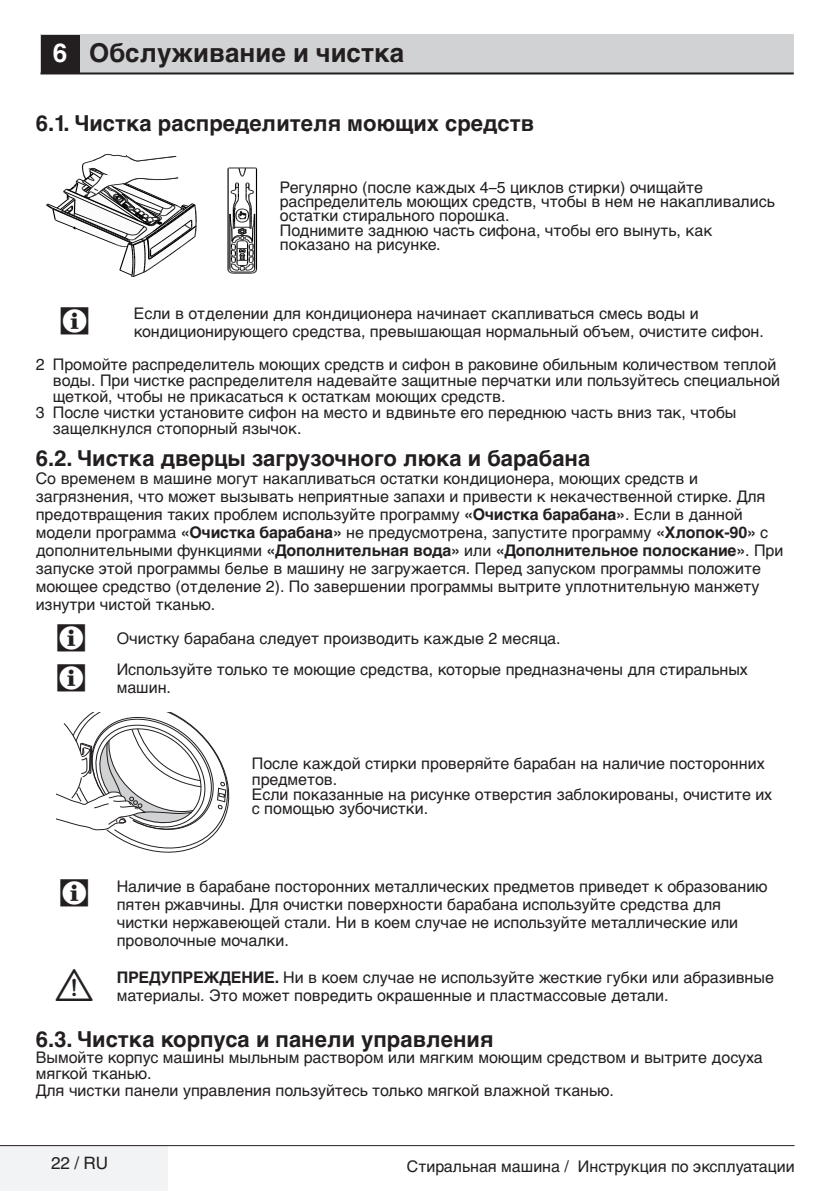
<style>
.page{position:relative;width:840px;height:1191px;background:#fff}
.page>*{position:absolute;margin:0;border:0;box-sizing:border-box;transform-origin:0 0}
.Girintili_Yazi_uyari{font:40px "ZIWARNUN";color:#231f20}
.Unite_Baslik_2{font:700 26px "Helvetica Cyr";color:#231f20}
.Konu_Baslik{font:700 22px "Helvetica Cyr";color:#231f20}
.Girintili_Yazi{font:700 22px "Helvetica Cyr";color:#231f20}
.t1{font:17.2px "Helvetica Cyr Upright";color:#231f20}
.Normal_Yazi{font:16px/18px "Helvetica Cyr Upright";color:#231f20}
.Girintili_Yazi_uyari-2{font:16px/18px "Helvetica Cyr Upright";color:#231f20}
.Girintili_Yazi-2{font:16px/16px "Helvetica Cyr Upright";color:#231f20}
.s1{color:#fff}
.s2{font-family:"Helvetica Cyr";font-weight:700}
</style>
<div class="page">
<div style="left:0;top:1145px;width:168px;height:46px;background:#f2f3f4"></div>
<hr style="left:0;top:1145px;width:794px;height:1px;background:#231f20">
<div style="left:41px;top:34px;width:752px;height:40px;background:#d1d2d4"></div>
<hr style="left:41px;top:72px;width:752px;height:2px;background:#231f20">
<div style="left:42px;top:35px;width:38px;height:38px;background:#231f20"></div>
<hr style="left:256px;top:169px;width:1px;height:100px;background:#000">
<hr style="left:227px;top:169px;width:1px;height:100px;background:#000">
<svg style="left:227px;top:168px;width:30px;height:9px"></svg>
<svg style="left:227px;top:183px;width:30px;height:91px"></svg>
<svg style="left:47px;top:154px;width:150px;height:123px"></svg>
<svg style="left:56px;top:713px;width:174px;height:140px"></svg>
<p class="Unite_Baslik_2" style="left:53px;top:38px;width:353px"><span class="s1">6</span> Обслуживание и чистка</p>
<p class="Girintili_Yazi" style="left:36px;top:111px;width:499px">6.1. Чистка распределителя моющих средств</p>
<p class="Normal_Yazi" style="left:280px;top:181px;width:496px;line-height:14px">Регулярно (после каждых 4–5 циклов стирки) очищайте распределитель моющих средств, чтобы в нем не накапливались остатки стирального порошка.</p>
<p class="Girintili_Yazi-2" style="left:280px;top:223px;width:433px;line-height:14px">Поднимите заднюю часть сифона, чтобы его вынуть, как показано на рисунке.</p>
<p class="Girintili_Yazi_uyari" style="left:58px;top:299px;width:36px">C</p>
<p class="Girintili_Yazi_uyari-2" style="left:134px;top:305px;width:631px">Если в отделении для кондиционера начинает скапливаться смесь воды и кондиционирующего средства, превышающая нормальный объем, очистите сифон.</p>
<p class="Girintili_Yazi-2" style="left:53px;top:356px;width:728px;text-indent:-17px">2 Промойте распределитель моющих средств и сифон в раковине обильным количеством теплой воды. При чистке распределителя надевайте защитные перчатки или пользуйтесь специальной щеткой, чтобы не прикасаться к остаткам моющих средств.</p>
<p class="Girintili_Yazi-2" style="left:53px;top:404px;width:684px;text-indent:-17px">3 После чистки установите сифон на место и вдвиньте его переднюю часть вниз так, чтобы защелкнулся стопорный язычок.</p>
<p class="Konu_Baslik" style="left:36px;top:446px;width:555px">6.2. Чистка дверцы загрузочного люка и барабана</p>
<p class="Normal_Yazi" style="left:36px;top:470px;width:748px">Со временем в машине могут накапливаться остатки кондиционера, моющих средств и загрязнения, что может вызывать неприятные запахи и привести к некачественной стирке. Для предотвращения таких проблем используйте программу <span class="s2">«Очистка барабана»</span>. Если в данной модели программа <span class="s2">«Очистка барабана»</span> не предусмотрена, запустите программу <span class="s2">«Хлопок-90»</span> с дополнительными функциями <span class="s2">«Дополнительная вода»</span> или <span class="s2">«Дополнительное полоскание»</span>. При запуске этой программы белье в машину не загружается. Перед запуском программы положите моющее средство (отделение 2). По завершении программы вытрите уплотнительную манжету изнутри чистой тканью.</p>
<p class="Girintili_Yazi_uyari" style="left:55px;top:616px;width:36px">C</p>
<p class="Girintili_Yazi_uyari-2" style="left:117px;top:629px;width:445px">Очистку барабана следует производить каждые 2 месяца.</p>
<p class="Girintili_Yazi_uyari" style="left:55px;top:656px;width:36px">C</p>
<p class="Girintili_Yazi_uyari-2" style="left:117px;top:660px;width:632px">Используйте только те моющие средства, которые предназначены для стиральных машин.</p>
<p class="Normal_Yazi" style="left:251px;top:756px;width:514px;line-height:16px">После каждой стирки проверяйте барабан на наличие посторонних предметов.</p>
<p class="Normal_Yazi" style="left:251px;top:787px;width:521px;line-height:14px">Если показанные на рисунке отверстия заблокированы, очистите их с помощью зубочистки.</p>
<p class="Girintili_Yazi_uyari" style="left:58px;top:872px;width:36px">C</p>
<p class="Girintili_Yazi_uyari-2" style="left:117px;top:877px;width:652px">Наличие в барабане посторонних металлических предметов приведет к образованию пятен ржавчины. Для очистки поверхности барабана используйте средства для чистки нержавеющей стали. Ни в коем случае не используйте металлические или проволочные мочалки.</p>
<p class="Girintili_Yazi_uyari" style="left:56px;top:964px;width:40px">A</p>
<p class="Girintili_Yazi_uyari-2" style="left:117px;top:968px;width:658px"><span class="s2">ПРЕДУПРЕЖДЕНИЕ.</span> Ни в коем случае не используйте жесткие губки или абразивные материалы. Это может повредить окрашенные и пластмассовые детали.</p>
<p class="Konu_Baslik" style="left:36px;top:1027px;width:459px">6.3. Чистка корпуса и панели управления</p>
<p class="Normal_Yazi" style="left:36px;top:1050px;width:728px;line-height:16px">Вымойте корпус машины мыльным раствором или мягким моющим средством и вытрите досуха мягкой тканью.</p>
<p class="Normal_Yazi" style="left:36px;top:1081px;width:579px">Для чистки панели управления пользуйтесь только мягкой влажной тканью.</p>
<p class="t1" style="left:51px;top:1153px;width:58px">22 / RU</p>
<p class="Normal_Yazi" style="left:406px;top:1157px;width:389px">Стиральная машина / Инструкция по эксплуатации</p>
</div>
